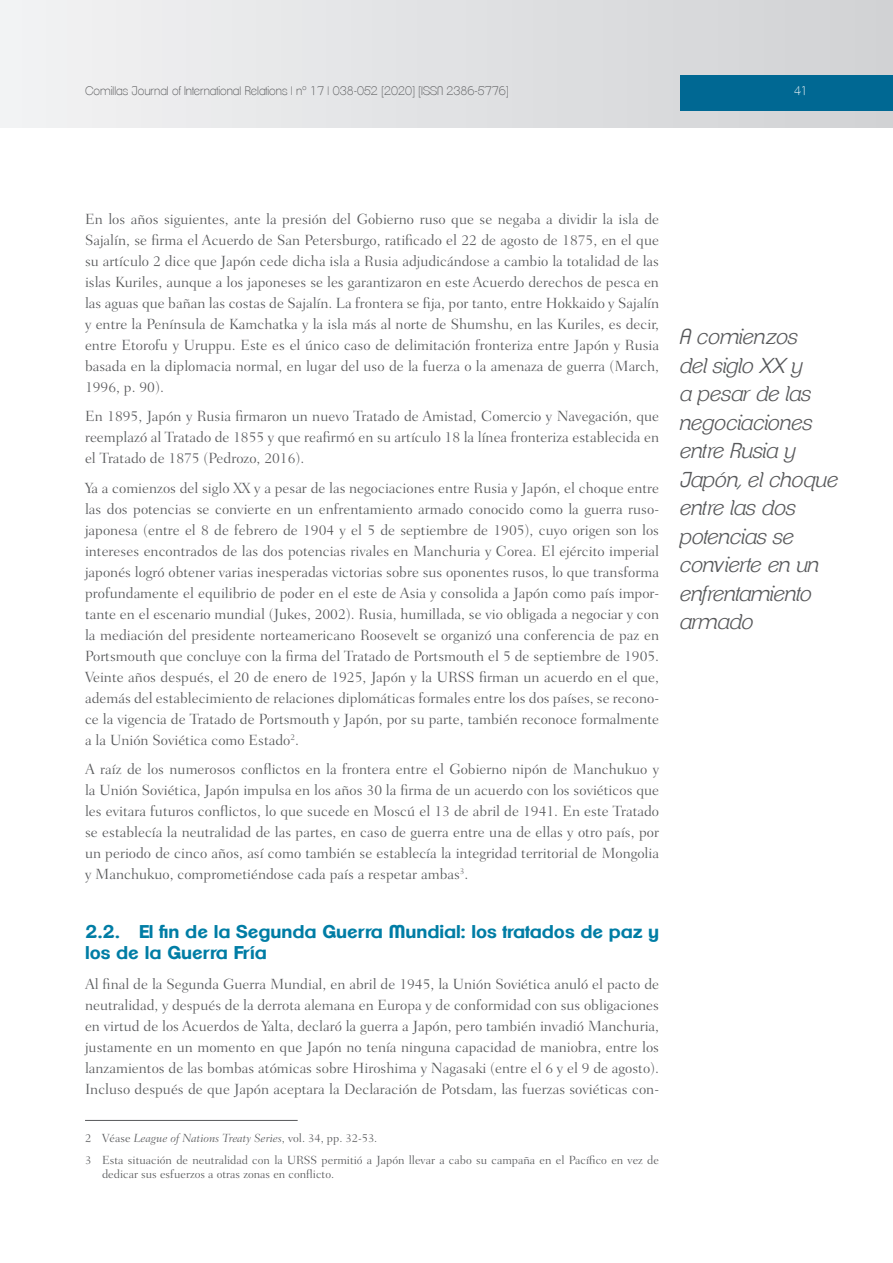
<style>
.page{position:relative;width:893px;height:1263px;background:#fff}
.page>*{position:absolute;margin:0;border:0;box-sizing:border-box;transform-origin:0 0}
.t1{font:italic 300 21px/28.5px "Clemente P Daf";color:#57585a}
.t2{font:700 18px/21px "Clemente P Dam";color:#007da5}
.t3{font:300 15px/21px "Fairfield LH";color:#57585a;text-align:justify}
.t4{font:300 12px/22px "Fairfield LH";color:#57585a}
.t5{font:200 12px "Clemente P Dac";color:#57585a}
.t6{font:200 12px "Clemente P Dac";color:#fff}
.s1{font-style:italic}
</style>
<div class="page">
<div style="left:0;top:0;width:893px;height:128px;background:linear-gradient(to right,#f2f3f4,#d0d2d4)"></div>
<div style="left:680px;top:75px;width:213px;height:36px;background:#006893"></div>
<hr style="left:85px;top:1120px;width:213px;height:1px;background:#57585a">
<p class="t5" style="left:85px;top:83px;width:425px">Comillas Journal of International Relations | nº 17 | 038-052 [2020] [ISSN 2386-5776]</p>
<p class="t6" style="left:794px;top:83px;width:15px">41</p>
<p class="t3" style="left:85px;top:208px;width:576px">En los años siguientes, ante la presión del Gobierno ruso que se negaba a dividir la isla de Sajalín, se firma el Acuerdo de San Petersburgo, ratificado el 22 de agosto de 1875, en el que su artículo 2 dice que Japón cede dicha isla a Rusia adjudicándose a cambio la totalidad de las islas Kuriles, aunque a los japoneses se les garantizaron en este Acuerdo derechos de pesca en las aguas que bañan las costas de Sajalín. La frontera se fija, por tanto, entre Hokkaido y Sajalín y entre la Península de Kamchatka y la isla más al norte de Shumshu, en las Kuriles, es decir, entre Etorofu y Uruppu. Este es el único caso de delimitación fronteriza entre Japón y Rusia basada en la diplomacia normal, en lugar del uso de la fuerza o la amenaza de guerra (March, 1996, p. 90).</p>
<p class="t3" style="left:85px;top:406px;width:576px">En 1895, Japón y Rusia firmaron un nuevo Tratado de Amistad, Comercio y Navegación, que reemplazó al Tratado de 1855 y que reafirmó en su artículo 18 la línea fronteriza establecida en el Tratado de 1875 (Pedrozo, 2016).</p>
<p class="t3" style="left:85px;top:477px;width:576px">Ya a comienzos del siglo XX y a pesar de las negociaciones entre Rusia y Japón, el choque entre las dos potencias se convierte en un enfrentamiento armado conocido como la guerra ruso&shy;japonesa (entre el 8 de febrero de 1904 y el 5 de septiembre de 1905), cuyo origen son los intereses encontrados de las dos potencias rivales en Manchuria y Corea. El ejército imperial japonés logró obtener varias inesperadas victorias sobre sus oponentes rusos, lo que transforma profundamente el equilibrio de poder en el este de Asia y consolida a Japón como país impor&shy;tante en el escenario mundial (Jukes, 2002). Rusia, humillada, se vio obligada a negociar y con la mediación del presidente norteamericano Roosevelt se organizó una conferencia de paz en Portsmouth que concluye con la firma del Tratado de Portsmouth el 5 de septiembre de 1905.<br>Veinte años después, el 20 de enero de 1925, Japón y la URSS firman un acuerdo en el que, además del establecimiento de relaciones diplomáticas formales entre los dos países, se recono&shy;ce la vigencia de Tratado de Portsmouth y Japón, por su parte, también reconoce formalmente a la Unión Soviética como Estado<sup>2</sup>.</p>
<p class="t3" style="left:85px;top:759px;width:576px">A raíz de los numerosos conflictos en la frontera entre el Gobierno nipón de Manchukuo y la Unión Soviética, Japón impulsa en los años 30 la firma de un acuerdo con los soviéticos que les evitara futuros conflictos, lo que sucede en Moscú el 13 de abril de 1941. En este Tratado se establecía la neutralidad de las partes, en caso de guerra entre una de ellas y otro país, por un periodo de cinco años, así como también se establecía la integridad territorial de Mongolia y Manchukuo, comprometiéndose cada país a respetar ambas<sup>3</sup>.</p>
<p class="t2" style="left:85px;top:921px;width:576px">2.2. El fin de la Segunda Guerra Mundial: los tratados de paz y los de la Guerra Fría</p>
<p class="t3" style="left:85px;top:974px;width:576px">Al final de la Segunda Guerra Mundial, en abril de 1945, la Unión Soviética anuló el pacto de neutralidad, y después de la derrota alemana en Europa y de conformidad con sus obligaciones en virtud de los Acuerdos de Yalta, declaró la guerra a Japón, pero también invadió Manchuria, justamente en un momento en que Japón no tenía ninguna capacidad de maniobra, entre los lanzamientos de las bombas atómicas sobre Hiroshima y Nagasaki (entre el 6 y el 9 de agosto).<br>Incluso después de que Japón aceptara la Declaración de Potsdam, las fuerzas soviéticas con-</p>
<p class="t4" style="left:85px;top:1127px;width:575px">2 Véase <span class="s1">League of Nations Treaty Series</span>, vol. 34, pp. 32-53.<br>3 Esta situación de neutralidad con la URSS permitió a Japón llevar a cabo su campaña en el Pacífico en vez de</p>
<p class="t4" style="left:102px;top:1163px;width:234px">dedicar sus esfuerzos a otras zonas en conflicto.</p>
<h1 class="t1" style="left:680px;top:323px;width:160px">A comienzos<br>del siglo XX y<br>a pesar de las negociaciones entre Rusia y<br>Japón, el choque entre las dos potencias se convierte en un enfrentamiento armado</h1>
</div>
